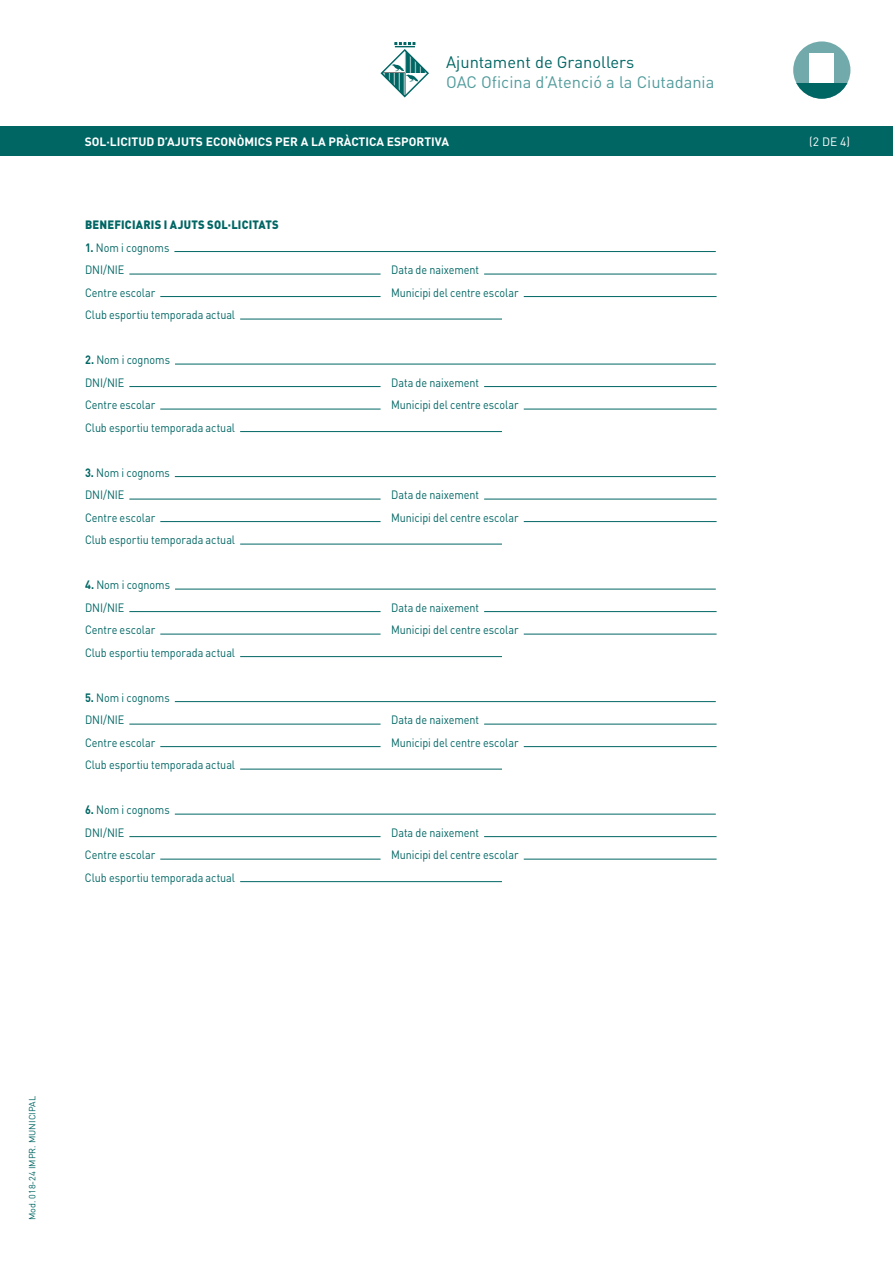
<style>
.page{position:relative;width:893px;height:1263px;background:#fff}
.page>*{position:absolute;margin:0;border:0;box-sizing:border-box;transform-origin:0 0}
.t1{font:16.5px "DIN";color:#529b9c}
.t2{font:16.5px "DIN";color:#006664}
.t3{font:12px/22.5px "DIN";letter-spacing:-.005em;color:#006664;scale:.9 1}
.t4{font:700 12px "DIN";color:#fff}
.t5{font:900 12px "DIN";letter-spacing:.02em;color:#006664;scale:.93 1}
.t6{font:12px "DIN";color:#fff}
.t7{font:9px "DIN";color:#006664}
.s1{font-weight:700}
</style>
<div class="page">
<div style="left:793px;top:41px;width:57px;height:58px;background:#72aaab;border-radius:50%"></div>
<div style="left:810px;top:53px;width:24px;height:35px;background:#fff"></div>
<svg style="left:796px;top:84px;width:51px;height:15px"></svg>
<div style="left:0;top:126px;width:893px;height:30px;background:#006664"></div>
<hr style="left:174px;top:251px;width:542px;height:1px;background:#006664">
<hr style="left:129px;top:274px;width:252px;height:1px;background:#006664">
<hr style="left:484px;top:274px;width:233px;height:1px;background:#006664">
<hr style="left:160px;top:296px;width:221px;height:1px;background:#006664">
<hr style="left:524px;top:296px;width:193px;height:1px;background:#006664">
<hr style="left:240px;top:319px;width:262px;height:1px;background:#006664">
<hr style="left:175px;top:364px;width:541px;height:1px;background:#006664">
<hr style="left:129px;top:386px;width:252px;height:1px;background:#006664">
<hr style="left:484px;top:386px;width:233px;height:1px;background:#006664">
<hr style="left:160px;top:409px;width:221px;height:1px;background:#006664">
<hr style="left:524px;top:409px;width:193px;height:1px;background:#006664">
<hr style="left:240px;top:431px;width:262px;height:1px;background:#006664">
<hr style="left:175px;top:476px;width:541px;height:1px;background:#006664">
<hr style="left:129px;top:499px;width:252px;height:1px;background:#006664">
<hr style="left:484px;top:499px;width:233px;height:1px;background:#006664">
<hr style="left:160px;top:521px;width:221px;height:1px;background:#006664">
<hr style="left:524px;top:521px;width:193px;height:1px;background:#006664">
<hr style="left:240px;top:544px;width:262px;height:1px;background:#006664">
<hr style="left:175px;top:589px;width:541px;height:1px;background:#006664">
<hr style="left:129px;top:611px;width:252px;height:1px;background:#006664">
<hr style="left:484px;top:611px;width:233px;height:1px;background:#006664">
<hr style="left:160px;top:634px;width:221px;height:1px;background:#006664">
<hr style="left:524px;top:634px;width:193px;height:1px;background:#006664">
<hr style="left:240px;top:656px;width:262px;height:1px;background:#006664">
<hr style="left:175px;top:701px;width:541px;height:1px;background:#006664">
<hr style="left:129px;top:724px;width:252px;height:1px;background:#006664">
<hr style="left:484px;top:724px;width:233px;height:1px;background:#006664">
<hr style="left:160px;top:746px;width:221px;height:1px;background:#006664">
<hr style="left:524px;top:746px;width:193px;height:1px;background:#006664">
<hr style="left:240px;top:769px;width:262px;height:1px;background:#006664">
<hr style="left:175px;top:814px;width:541px;height:1px;background:#006664">
<hr style="left:129px;top:836px;width:252px;height:1px;background:#006664">
<hr style="left:484px;top:836px;width:233px;height:1px;background:#006664">
<hr style="left:160px;top:859px;width:221px;height:1px;background:#006664">
<hr style="left:524px;top:859px;width:193px;height:1px;background:#006664">
<hr style="left:240px;top:881px;width:262px;height:1px;background:#006664">
<svg style="left:380px;top:43px;width:49px;height:55px"></svg>
<h1 class="t2" style="left:446px;top:52px;width:190px">Ajuntament de Granollers</h1>
<h1 class="t1" style="left:446px;top:71px;width:270px">OAC Oficina d’Atenció a la Ciutadania</h1>
<p class="t4" style="left:85px;top:134px;width:366px">SOL·LICITUD D’AJUTS ECONÒMICS PER A LA PRÀCTICA ESPORTIVA</p>
<p class="t6" style="left:809px;top:134px;width:42px">(2 DE 4)</p>
<p class="t5" style="left:85px;top:217px;width:210px">BENEFICIARIS I AJUTS SOL·LICITATS</p>
<p class="t3" style="left:85px;top:236px;width:95px"><span class="s1">1.</span> Nom i cognoms<br>DNI/NIE</p>
<p class="t3" style="left:391px;top:258px;width:99px">Data de naixement</p>
<p class="t3" style="left:85px;top:281px;width:80px">Centre escolar</p>
<p class="t3" style="left:391px;top:281px;width:143px">Municipi del centre escolar</p>
<p class="t3" style="left:85px;top:303px;width:168px">Club esportiu temporada actual</p>
<p class="t3" style="left:85px;top:348px;width:96px"><span class="s1">2.</span> Nom i cognoms<br>DNI/NIE</p>
<p class="t3" style="left:391px;top:371px;width:99px">Data de naixement</p>
<p class="t3" style="left:85px;top:393px;width:80px">Centre escolar</p>
<p class="t3" style="left:391px;top:393px;width:143px">Municipi del centre escolar</p>
<p class="t3" style="left:85px;top:416px;width:168px">Club esportiu temporada actual</p>
<p class="t3" style="left:85px;top:461px;width:96px"><span class="s1">3.</span> Nom i cognoms<br>DNI/NIE</p>
<p class="t3" style="left:391px;top:483px;width:99px">Data de naixement</p>
<p class="t3" style="left:85px;top:506px;width:80px">Centre escolar</p>
<p class="t3" style="left:391px;top:506px;width:143px">Municipi del centre escolar</p>
<p class="t3" style="left:85px;top:528px;width:168px">Club esportiu temporada actual</p>
<p class="t3" style="left:85px;top:573px;width:96px"><span class="s1">4.</span> Nom i cognoms<br>DNI/NIE</p>
<p class="t3" style="left:391px;top:596px;width:99px">Data de naixement</p>
<p class="t3" style="left:85px;top:618px;width:80px">Centre escolar</p>
<p class="t3" style="left:391px;top:618px;width:143px">Municipi del centre escolar</p>
<p class="t3" style="left:85px;top:641px;width:168px">Club esportiu temporada actual</p>
<p class="t3" style="left:85px;top:686px;width:96px"><span class="s1">5.</span> Nom i cognoms<br>DNI/NIE</p>
<p class="t3" style="left:391px;top:708px;width:99px">Data de naixement</p>
<p class="t3" style="left:85px;top:731px;width:80px">Centre escolar</p>
<p class="t3" style="left:391px;top:731px;width:143px">Municipi del centre escolar</p>
<p class="t3" style="left:85px;top:753px;width:168px">Club esportiu temporada actual</p>
<p class="t3" style="left:85px;top:798px;width:96px"><span class="s1">6.</span> Nom i cognoms<br>DNI/NIE</p>
<p class="t3" style="left:391px;top:821px;width:99px">Data de naixement</p>
<p class="t3" style="left:85px;top:843px;width:80px">Centre escolar</p>
<p class="t3" style="left:391px;top:843px;width:143px">Municipi del centre escolar</p>
<p class="t3" style="left:85px;top:866px;width:168px">Club esportiu temporada actual</p>
<p class="t7" style="left:27px;top:1220px;width:126px;rotate:-90deg">Mod. 018-24 IMPR. MUNICIPAL</p>
</div>
